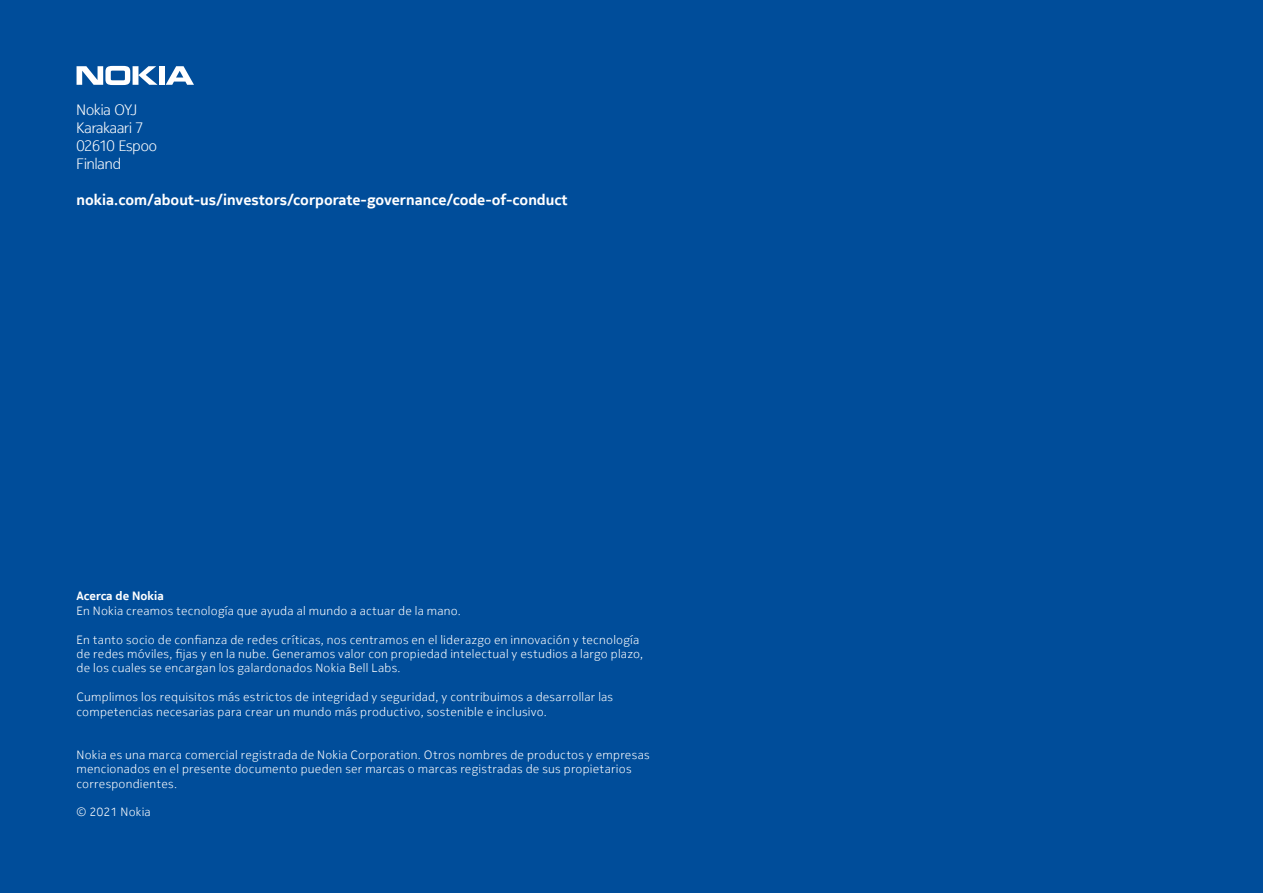
<style>
.page{position:relative;width:1263px;height:893px;background:#004d9a}
.page>*{position:absolute;margin:0;border:0;box-sizing:border-box;transform-origin:0 0}
.t1{font:700 15px "Nokia Pure Text";color:#fff}
.t2{font:300 15px/18px "Nokia Pure Headline";color:#fff}
.t3{font:300 12px/14.4px "Nokia Pure Text";letter-spacing:.02em;color:#fff}
.t4{font:700 12px "Nokia Pure Text";color:#fff}
</style>
<div class="page">
<svg style="left:77px;top:66px;width:81px;height:19px"></svg>
<div style="left:159px;top:66px;width:6px;height:19px;background:#fff"></div>
<svg style="left:166px;top:66px;width:28px;height:19px"></svg>
<p class="t2" style="left:77px;top:101px;width:82px">Nokia OYJ<br>Karakaari 7<br>02610 Espoo<br>Finland</p>
<p class="t1" style="left:77px;top:190px;width:493px">nokia.com/about-us/investors/corporate-governance/code-of-conduct</p>
<p class="t4" style="left:77px;top:588px;width:89px">Acerca de Nokia</p>
<p class="t3" style="left:77px;top:603px;width:386px">En Nokia creamos tecnología que ayuda al mundo a actuar de la mano.</p>
<p class="t3" style="left:77px;top:632px;width:568px">En tanto socio de confianza de redes críticas, nos centramos en el liderazgo en innovación y tecnología de redes móviles, fijas y en la nube. Generamos valor con propiedad intelectual y estudios a largo plazo, de los cuales se encargan los galardonados Nokia Bell Labs.</p>
<p class="t3" style="left:77px;top:690px;width:538px">Cumplimos los requisitos más estrictos de integridad y seguridad, y contribuimos a desarrollar las competencias necesarias para crear un mundo más productivo, sostenible e inclusivo.</p>
<p class="t3" style="left:77px;top:747px;width:575px">Nokia es una marca comercial registrada de Nokia Corporation. Otros nombres de productos y empresas mencionados en el presente documento pueden ser marcas o marcas registradas de sus propietarios correspondientes.</p>
<p class="t3" style="left:77px;top:805px;width:76px">© 2021 Nokia</p>
</div>
